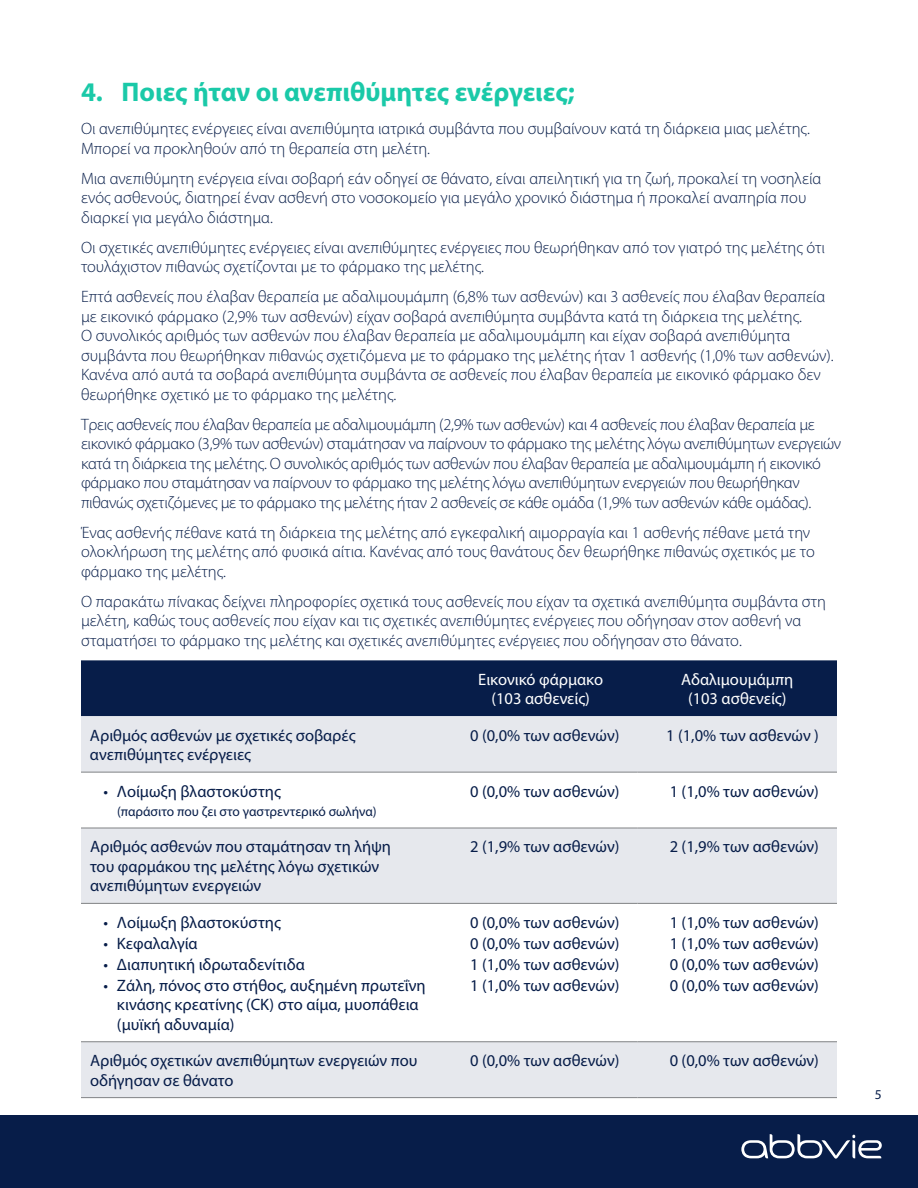
<style>
.page{position:relative;width:918px;height:1188px;background:#fff}
.page>*{position:absolute;margin:0;border:0;box-sizing:border-box;transform-origin:0 0}
.t1{font:700 27px "Myriad Pro";color:#1ac9a8}
.t2{font:300 16.5px/19.5px "Myriad Pro";color:#071d49}
.t3{font:16.5px/19.5px "Myriad Pro";color:#071d49}
.t4{font:300 16.5px/19.5px "Myriad Pro";letter-spacing:-.02em;color:#071d49}
.t5{font:16.5px/19.5px "Myriad Pro";color:#fff;text-align:center}
.t6{font:13.5px "Myriad Pro";color:#071d49}
</style>
<div class="page">
<div style="left:0;top:1115px;width:918px;height:73px;background:#071d49"></div>
<div style="left:81px;top:660px;width:756px;height:56px;background:#071d49"></div>
<svg style="left:81px;top:716px;width:756px;height:381px"></svg>
<hr style="left:81px;top:772px;width:363px;height:1px;background:#808285">
<hr style="left:444px;top:772px;width:194px;height:1px;background:#808285">
<hr style="left:638px;top:772px;width:199px;height:1px;background:#808285">
<hr style="left:81px;top:828px;width:363px;height:1px;background:#808285">
<hr style="left:444px;top:828px;width:194px;height:1px;background:#808285">
<hr style="left:638px;top:828px;width:199px;height:1px;background:#808285">
<hr style="left:81px;top:903px;width:363px;height:1px;background:#808285">
<hr style="left:444px;top:903px;width:194px;height:1px;background:#808285">
<hr style="left:638px;top:903px;width:199px;height:1px;background:#808285">
<hr style="left:81px;top:1041px;width:363px;height:1px;background:#808285">
<hr style="left:444px;top:1041px;width:194px;height:1px;background:#808285">
<hr style="left:638px;top:1041px;width:199px;height:1px;background:#808285">
<hr style="left:81px;top:1097px;width:363px;height:1px;background:#808285">
<hr style="left:444px;top:1097px;width:194px;height:1px;background:#808285">
<hr style="left:638px;top:1097px;width:199px;height:1px;background:#808285">
<svg style="left:741px;top:1134px;width:141px;height:25px"></svg>
<h1 class="t1" style="left:81px;top:75px;width:495px">4. Ποιες ήταν οι ανεπιθύμητες ενέργειες;</h1>
<p class="t2" style="left:81px;top:119px;width:730px">Οι ανεπιθύμητες ενέργειες είναι ανεπιθύμητα ιατρικά συμβάντα που συμβαίνουν κατά τη διάρκεια μιας μελέτης.<br>Μπορεί να προκληθούν από τη θεραπεία στη μελέτη.</p>
<p class="t2" style="left:81px;top:168px;width:742px">Μια ανεπιθύμητη ενέργεια είναι σοβαρή εάν οδηγεί σε θάνατο, είναι απειλητική για τη ζωή, προκαλεί τη νοσηλεία ενός ασθενούς, διατηρεί έναν ασθενή στο νοσοκομείο για μεγάλο χρονικό διάστημα ή προκαλεί αναπηρία που διαρκεί για μεγάλο διάστημα.</p>
<p class="t2" style="left:81px;top:237px;width:745px">Οι σχετικές ανεπιθύμητες ενέργειες είναι ανεπιθύμητες ενέργειες που θεωρήθηκαν από τον γιατρό της μελέτης ότι τουλάχιστον πιθανώς σχετίζονται με το φάρμακο της μελέτης.</p>
<p class="t2" style="left:81px;top:287px;width:754px">Επτά ασθενείς που έλαβαν θεραπεία με αδαλιμουμάμπη (6,8% των ασθενών) και 3 ασθενείς που έλαβαν θεραπεία με εικονικό φάρμακο (2,9% των ασθενών) είχαν σοβαρά ανεπιθύμητα συμβάντα κατά τη διάρκεια της μελέτης.<br>Ο συνολικός αριθμός των ασθενών που έλαβαν θεραπεία με αδαλιμουμάμπη και είχαν σοβαρά ανεπιθύμητα συμβάντα που θεωρήθηκαν πιθανώς σχετιζόμενα με το φάρμακο της μελέτης ήταν 1 ασθενής (1,0% των ασθενών).<br>Κανένα από αυτά τα σοβαρά ανεπιθύμητα συμβάντα σε ασθενείς που έλαβαν θεραπεία με εικονικό φάρμακο δεν θεωρήθηκε σχετικό με το φάρμακο της μελέτης.</p>
<p class="t4" style="left:81px;top:414px;width:762px">Τρεις ασθενείς που έλαβαν θεραπεία με αδαλιμουμάμπη (2,9% των ασθενών) και 4 ασθενείς που έλαβαν θεραπεία με εικονικό φάρμακο (3,9% των ασθενών) σταμάτησαν να παίρνουν το φάρμακο της μελέτης λόγω ανεπιθύμητων ενεργειών κατά τη διάρκεια της μελέτης. Ο συνολικός αριθμός των ασθενών που έλαβαν θεραπεία με αδαλιμουμάμπη ή εικονικό φάρμακο που σταμάτησαν να παίρνουν το φάρμακο της μελέτης λόγω ανεπιθύμητων ενεργειών που θεωρήθηκαν πιθανώς σχετιζόμενες με το φάρμακο της μελέτης ήταν 2 ασθενείς σε κάθε ομάδα (1,9% των ασθενών κάθε ομάδας).</p>
<p class="t2" style="left:81px;top:522px;width:735px">Ένας ασθενής πέθανε κατά τη διάρκεια της μελέτης από εγκεφαλική αιμορραγία και 1 ασθενής πέθανε μετά την ολοκλήρωση της μελέτης από φυσικά αίτια. Κανένας από τους θανάτους δεν θεωρήθηκε πιθανώς σχετικός με το φάρμακο της μελέτης.</p>
<p class="t2" style="left:81px;top:591px;width:747px">Ο παρακάτω πίνακας δείχνει πληροφορίες σχετικά τους ασθενείς που είχαν τα σχετικά ανεπιθύμητα συμβάντα στη μελέτη, καθώς τους ασθενείς που είχαν και τις σχετικές ανεπιθύμητες ενέργειες που οδήγησαν στον ασθενή να σταματήσει το φάρμακο της μελέτης και σχετικές ανεπιθύμητες ενέργειες που οδήγησαν στο θάνατο.</p>
<p class="t5" style="left:478px;top:669px;width:126px">Εικονικό φάρμακο (103 ασθενείς)</p>
<p class="t5" style="left:681px;top:669px;width:114px">Αδαλιμουμάμπη (103 ασθενείς)</p>
<p class="t3" style="left:90px;top:725px;width:267px">Αριθμός ασθενών με σχετικές σοβαρές ανεπιθύμητες ενέργειες</p>
<p class="t3" style="left:470px;top:725px;width:151px">0 (0,0% των ασθενών)</p>
<p class="t3" style="left:666px;top:725px;width:154px">1 (1,0% των ασθενών )</p>
<p class="t3" style="left:103px;top:781px;width:179px">• Λοίμωξη βλαστοκύστης</p>
<p class="t6" style="left:117px;top:803px;width:261px">(παράσιτο που ζει στο γαστρεντερικό σωλήνα)</p>
<p class="t3" style="left:470px;top:781px;width:151px">0 (0,0% των ασθενών)</p>
<p class="t3" style="left:670px;top:781px;width:151px">1 (1,0% των ασθενών)</p>
<p class="t3" style="left:90px;top:837px;width:303px">Αριθμός ασθενών που σταμάτησαν τη λήψη του φαρμάκου της μελέτης λόγω σχετικών ανεπιθύμητων ενεργειών</p>
<p class="t3" style="left:470px;top:837px;width:151px">2 (1,9% των ασθενών)</p>
<p class="t3" style="left:670px;top:837px;width:151px">2 (1,9% των ασθενών)</p>
<p class="t3" style="left:103px;top:912px;width:179px">• Λοίμωξη βλαστοκύστης</p>
<p class="t3" style="left:103px;top:933px;width:96px">• Κεφαλαλγία</p>
<p class="t3" style="left:103px;top:954px;width:203px">• Διαπυητική ιδρωταδενίτιδα</p>
<p class="t3" style="left:117px;top:975px;width:310px;text-indent:-13px">• Ζάλη, πόνος στο στήθος, αυξημένη πρωτεΐνη κινάσης κρεατίνης (CK) στο αίμα, μυοπάθεια (μυϊκή αδυναμία)</p>
<p class="t3" style="left:470px;top:911px;width:151px;line-height:21px;text-align:justify">0 (0,0% των ασθενών)<br>0 (0,0% των ασθενών)<br>1 (1,0% των ασθενών)<br>1 (1,0% των ασθενών)</p>
<p class="t3" style="left:670px;top:911px;width:151px;line-height:21px;text-align:justify">1 (1,0% των ασθενών)<br>1 (1,0% των ασθενών)<br>0 (0,0% των ασθενών)<br>0 (0,0% των ασθενών)</p>
<p class="t3" style="left:90px;top:1051px;width:329px">Αριθμός σχετικών ανεπιθύμητων ενεργειών που οδήγησαν σε θάνατο</p>
<p class="t3" style="left:470px;top:1051px;width:151px">0 (0,0% των ασθενών)</p>
<p class="t3" style="left:670px;top:1051px;width:151px">0 (0,0% των ασθενών)</p>
<p class="t6" style="left:875px;top:1086px;width:8px">5</p>
</div>
